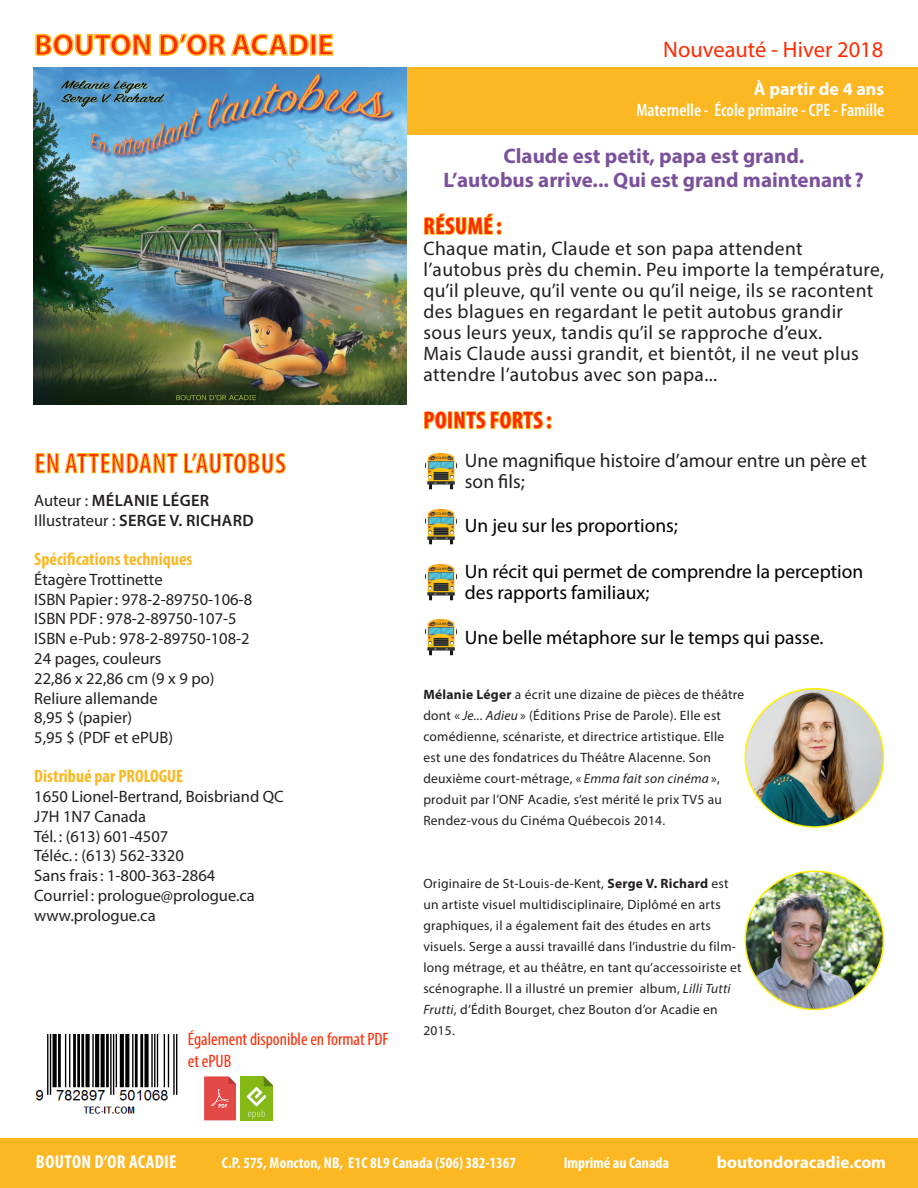
<style>
.page{position:relative;width:918px;height:1188px;background:#fff}
.page>*{position:absolute;margin:0;border:0;box-sizing:border-box;transform-origin:0 0}
.t1{font:700 30px "Myriad Pro";color:#ff2a03}
.t2{font:600 condensed 28.5px "Myriad Pro";letter-spacing:.02em;color:#ff2a03}
.texte{font:700 condensed 24px "Myriad Pro";letter-spacing:.02em;color:#ff2a03}
.t3{font:22.5px "Myriad Pro";color:#ff2a03}
.t4{font:700 21px/24px "Myriad Pro";color:#7a519a;text-align:center}
.texte-2{font:19.5px/21px "Myriad Pro";letter-spacing:.02em;color:#231f20}
.texte-3{font:19.5px/21px "Myriad Pro";color:#000}
.texte-4{font:19.5px/21px "Myriad Pro";color:#231f20}
.t5{font:700 condensed 18.75px "Myriad Pro";letter-spacing:.02em;color:#fff}
.t6{font:600 condensed 18px/21.6px "Myriad Pro";color:#fff;text-align:right}
.t7{font:700 condensed 18px "Myriad Pro";color:#fbb822}
.t8{font:condensed 18px/21.6px "Myriad Pro";color:#ff2a03}
.t9{font:700 17.1px "Myriad Pro";color:#fff}
.t10{font:16.5px/19.8px "Myriad Pro";color:#231f20}
.t11{font:600 16.5px/19.8px "Myriad Pro";letter-spacing:.02em;color:#231f20}
.t12{font:700 condensed 15.6px "Myriad Pro";color:#fff}
.texte-5{font:13.5px/21px "Myriad Pro";letter-spacing:.02em;color:#231f20}
.s1{font-weight:700;font-stretch:normal}
.s2{font-weight:400}
.s3{font-weight:700}
.s4{font-style:italic}
.s5{font-style:inherit}
</style>
<div class="page">
<div style="left:364px;top:68px;width:554px;height:67px;background:#fbb822"></div>
<svg style="left:424px;top:213px;width:78px;height:22px"></svg>
<svg style="left:35px;top:453px;width:143px;height:21px"></svg>
<svg style="left:184px;top:452px;width:102px;height:22px"></svg>
<div style="left:0;top:1139px;width:918px;height:49px;background:#fbb822"></div>
<img style="left:34px;top:68px;width:373px;height:336px">
<svg style="left:35px;top:33px;width:116px;height:23px"></svg>
<svg style="left:159px;top:33px;width:150px;height:23px"></svg>
<div style="left:310px;top:34px;width:6px;height:22px;border:2px solid #fbb822"></div>
<svg style="left:318px;top:33px;width:16px;height:23px"></svg>
<svg style="left:204px;top:1076px;width:32px;height:44px"></svg>
<img style="left:35px;top:1035px;width:143px;height:79px">
<img style="left:240px;top:1076px;width:32px;height:44px">
<img style="left:745px;top:689px;width:139px;height:138px;border-radius:69px">
<img style="left:745px;top:871px;width:139px;height:138px;border-radius:69px">
<img style="left:425px;top:452px;width:33px;height:38px">
<img style="left:425px;top:508px;width:33px;height:37px">
<img style="left:425px;top:563px;width:33px;height:38px">
<img style="left:425px;top:618px;width:33px;height:38px">
<svg style="left:424px;top:411px;width:23px;height:19px"></svg>
<div style="left:448px;top:411px;width:4px;height:18px;border:2px solid #fbb822"></div>
<svg style="left:454px;top:411px;width:98px;height:19px"></svg>
<p class="t1" style="left:34px;top:25px;width:301px">BOUTON D’OR ACADIE</p>
<p class="t3" style="left:663px;top:35px;width:222px">Nouveauté - Hiver 2018</p>
<p class="t6" style="left:636px;top:77px;width:249px"><span class="s1">À partir de 4 ans<br></span>Maternelle - École primaire - CPE - Famille</p>
<p class="t4" style="left:444px;top:143px;width:422px">Claude est petit, papa est grand.<br>L’autobus arrive... Qui est grand maintenant ?</p>
<p class="t2" style="left:35px;top:446px;width:253px">EN ATTENDANT L’AUTOBUS</p>
<p class="t11" style="left:34px;top:490px;width:221px"><span class="s2">Auteur :</span> MÉLANIE LÉGER<br><span class="s2">Illustrateur :</span> SERGE V. RICHARD</p>
<p class="t7" style="left:34px;top:548px;width:160px">Spécifications techniques</p>
<p class="t10" style="left:34px;top:569px;width:219px">Étagère Trottinette<br>ISBN Papier: 978-2-89750-106-8<br>ISBN PDF : 978-2-89750-107-5<br>ISBN e-Pub: 978-2-89750-108-2<br>24 pages, couleurs<br>22,86 x 22,86 cm (9 x 9 po)<br>Reliure allemande<br>8,95 $ (papier)<br>5,95 $ (PDF et ePUB)</p>
<p class="t7" style="left:34px;top:765px;width:151px">Distribué par PROLOGUE</p>
<p class="t10" style="left:34px;top:786px;width:251px">1650 Lionel-Bertrand, Boisbriand QC<br>J7H 1N7 Canada<br>Tél. : (613) 601-4507<br>Téléc. : (613) 562-3320<br>Sans frais: 1-800-363-2864<br>Courriel : prologue@prologue.ca www.prologue.ca</p>
<p class="t8" style="left:188px;top:1028px;width:202px">Également disponible en format PDF et ePUB</p>
<p class="texte" style="left:424px;top:211px;width:80px">RÉSUMÉ:</p>
<p class="texte-2" style="left:423px;top:238px;width:462px">Chaque matin, Claude et son papa attendent l’autobus près du chemin. Peu importe la température, qu’il pleuve, qu’il vente ou qu’il neige, ils se racontent des blagues en regardant le petit autobus grandir sous leurs yeux, tandis qu’il se rapproche d’eux.<br>Mais Claude aussi grandit, et bientôt, il ne veut plus attendre l’autobus avec son papa...</p>
<p class="texte" style="left:424px;top:405px;width:130px">POINTS FORTS:</p>
<p class="texte-4" style="left:465px;top:450px;width:404px">Une magnifique histoire d’amour entre un père et son fils;</p>
<p class="texte-3" style="left:465px;top:515px;width:215px">Un jeu sur les proportions;</p>
<p class="texte-3" style="left:465px;top:561px;width:400px">Un récit qui permet de comprendre la perception des rapports familiaux;</p>
<p class="texte-3" style="left:465px;top:627px;width:360px">Une belle métaphore sur le temps qui passe.</p>
<p class="texte-5" style="left:423px;top:683px;width:322px"><span class="s3">Mélanie Léger</span> a écrit une dizaine de pièces de théâtre dont « <span class="s4">Je... Adieu</span> » (Éditions Prise de Parole). Elle est comédienne, scénariste, et directrice artistique. Elle est une des fondatrices du Théâtre Alacenne. Son deuxième court-métrage, « <span class="s4">Emma fait son cinéma</span> », produit par l’ONF Acadie, s’est mérité le prix TV5 au Rendez-vous du Cinéma Québecois 2014.</p>
<p class="texte-5" style="left:423px;top:872px;width:320px">Originaire de St-Louis-de-Kent, <span class="s3">Serge V. Richard</span> est un artiste visuel multidisciplinaire, Diplômé en arts graphiques, il a également fait des études en arts visuels. Serge a aussi travaillé dans l’industrie du film&shy;long métrage, et au théâtre, en tant qu’accessoiriste et scénographe. ll a illustré un premier album, <span class="s4">Lilli Tutti Frutti</span>, d’Édith Bourget, chez Bouton d’or Acadie en 2015.</p>
<p class="t5" style="left:36px;top:1150px;width:142px">BOUTON D’OR ACADIE</p>
<p class="t12" style="left:222px;top:1153px;width:296px">C.P. 575, Moncton, NB, E1C 8L9 Canada <span class="s5">(</span>506) 382-1367</p>
<p class="t12" style="left:564px;top:1153px;width:107px">Imprimé au Canada</p>
<p class="t9" style="left:717px;top:1151px;width:171px">boutondoracadie.com</p>
</div>
